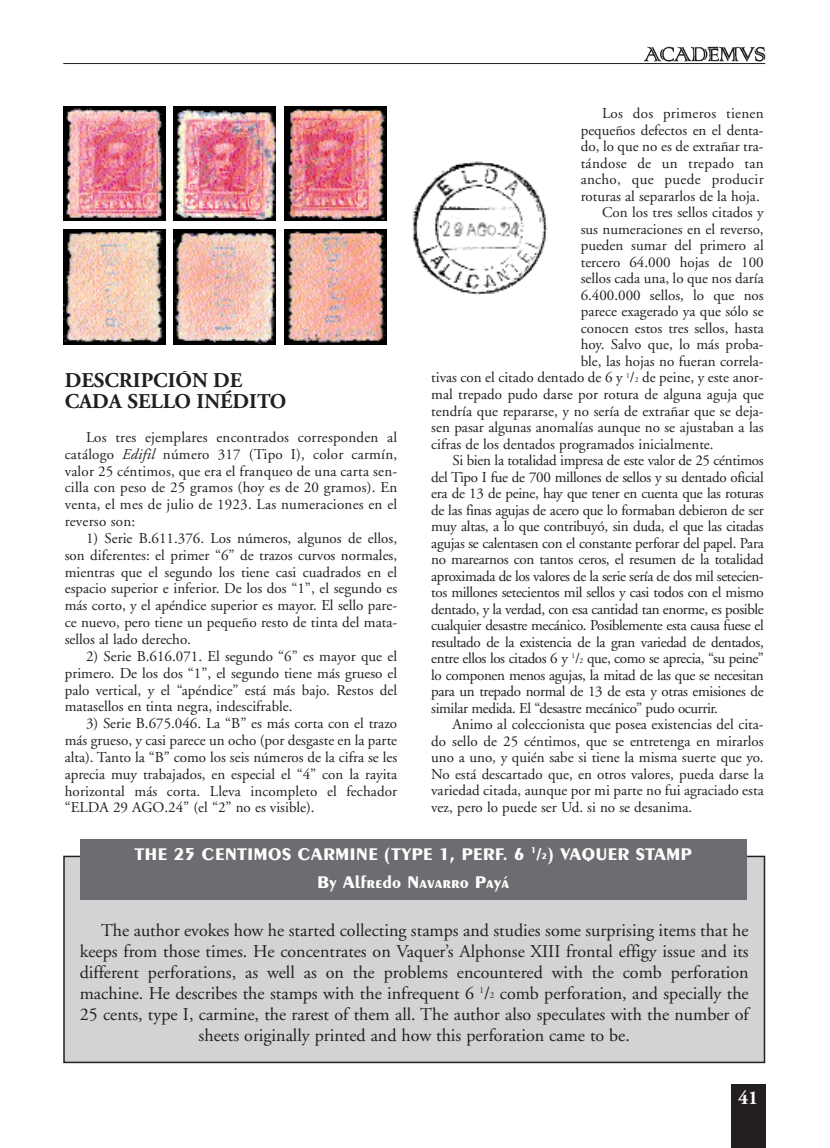
<style>
.page{position:relative;width:830px;height:1148px;background:#fff}
.page>*{position:absolute;margin:0;border:0;box-sizing:border-box;transform-origin:0 0}
.t1{font:700 21px/21.3px "Adobe Garamond";color:#231f1f}
.t2{font:700 19.5px "Adobe Garamond";color:#fff}
.t3{font:18px "Adobe Garamond";color:#231f1f}
.t4{font:700 18px/28.5px "Peignot";color:#fff;text-align:center}
.t5{font:15px/16.8px "Adobe Garamond";color:#231f1f;text-align:justify}
.t6{font:15px "Adobe Garamond";letter-spacing:-.025em;color:#231f1f}
.t7{font:15px "Adobe Garamond";letter-spacing:-.02em;color:#231f1f}
.t8{font:15px "Adobe Garamond";letter-spacing:.02em;color:#231f1f}
.s1{font-style:italic}
.s2{font-size:7.5px}
.s3{font-size:9px}
</style>
<div class="page">
<div style="left:731px;top:1084px;width:34px;height:63px;background:#231f1f"></div>
<img style="left:644px;top:46px;width:122px;height:16px">
<hr style="left:63px;top:63px;width:702px;height:1px;background:#231f1f">
<div style="left:64px;top:856px;width:700px;height:206px;background:#d1d3d5"></div>
<div style="left:63px;top:855px;width:702px;height:208px;border:2px solid #231f1f"></div>
<div style="left:80px;top:839px;width:666px;height:61px;background:#6c6d70"></div>
<img style="left:63px;top:106px;width:102px;height:115px">
<img style="left:63px;top:229px;width:102px;height:115px">
<img style="left:174px;top:229px;width:102px;height:115px">
<img style="left:284px;top:229px;width:102px;height:115px">
<img style="left:174px;top:106px;width:102px;height:115px">
<img style="left:284px;top:106px;width:102px;height:115px">
<img style="left:412px;top:161px;width:136px;height:134px">
<h1 class="t1" style="left:65px;top:371px;width:223px">DESCRIPCIÓN DE<br>CADA SELLO INÉDITO</h1>
<p class="t5" style="left:65px;top:430px;width:334px;text-indent:21px">Los tres ejemplares encontrados corresponden al catálogo <span class="s1">Edifil</span> número 317 (Tipo I), color carmín, valor 25 céntimos, que era el franqueo de una carta sen&shy;cilla con peso de 25 gramos (hoy es de 20 gramos). En venta, el mes de julio de 1923. Las numeraciones en el reverso son:</p>
<p class="t5" style="left:65px;top:531px;width:334px;text-indent:21px">1) Serie B.611.376. Los números, algunos de ellos, son diferentes: el primer “6” de trazos curvos normales, mientras que el segundo los tiene casi cuadrados en el espacio superior e inferior. De los dos “1”, el segundo es más corto, y el apéndice superior es mayor. El sello pare&shy;ce nuevo, pero tiene un pequeño resto de tinta del mata&shy;sellos al lado derecho.</p>
<p class="t5" style="left:65px;top:649px;width:334px;text-indent:21px">2) Serie B.616.071. El segundo “6” es mayor que el primero. De los dos “1”, el segundo tiene más grueso el palo vertical, y el “apéndice” está más bajo. Restos del matasellos en tinta negra, indescifrable.</p>
<p class="t5" style="left:65px;top:716px;width:334px;text-indent:21px">3) Serie B.675.046. La “B” es más corta con el trazo más grueso, y casi parece un ocho (por desgaste en la parte alta). Tanto la “B” como los seis números de la cifra se les aprecia muy trabajados, en especial el “4” con la rayita horizontal más corta. Lleva incompleto el fechador “ELDA 29 AGO.24” (el “2” no es visible).</p>
<p class="t8" style="left:602px;top:108px;width:163px">Los dos primeros tienen</p>
<p class="t5" style="left:580px;top:123px;width:184px">pequeños defectos en el denta-</p>
<p class="t5" style="left:580px;top:140px;width:184px">do, lo que no es de extrañar tra-</p>
<p class="t8" style="left:580px;top:157px;width:184px">tándose de un trepado tan</p>
<p class="t8" style="left:580px;top:174px;width:184px">ancho, que puede producir</p>
<p class="t5" style="left:580px;top:189px;width:180px">roturas al separarlos de la hoja.</p>
<p class="t5" style="left:602px;top:206px;width:163px">Con los tres sellos citados y</p>
<p class="t5" style="left:580px;top:222px;width:184px">sus numeraciones en el reverso,</p>
<p class="t5" style="left:580px;top:239px;width:184px">pueden sumar del primero al</p>
<p class="t5" style="left:580px;top:255px;width:184px">tercero 64.000 hojas de 100</p>
<p class="t5" style="left:580px;top:272px;width:184px">sellos cada una, lo que nos daría</p>
<p class="t5" style="left:580px;top:288px;width:184px">6.400.000 sellos, lo que nos</p>
<p class="t5" style="left:580px;top:305px;width:184px">parece exagerado ya que sólo se</p>
<p class="t5" style="left:580px;top:321px;width:184px">conocen estos tres sellos, hasta</p>
<p class="t5" style="left:580px;top:338px;width:184px">hoy. Salvo que, lo más proba-</p>
<p class="t5" style="left:580px;top:354px;width:184px">ble, las hojas no fueran correla-</p>
<p class="t5" style="left:431px;top:371px;width:334px">tivas con el citado dentado de 6 y <sup>1</sup>/<span class="s2">2</span> de peine, y este anor-</p>
<p class="t5" style="left:431px;top:387px;width:334px">mal trepado pudo darse por rotura de alguna aguja que</p>
<p class="t5" style="left:431px;top:404px;width:334px">tendría que repararse, y no sería de extrañar que se deja-</p>
<p class="t5" style="left:431px;top:420px;width:334px">sen pasar algunas anomalías aunque no se ajustaban a las</p>
<p class="t5" style="left:431px;top:437px;width:284px">cifras de los dentados programados inicialmente.</p>
<p class="t7" style="left:452px;top:454px;width:313px">Si bien la totalidad impresa de este valor de 25 céntimos</p>
<p class="t7" style="left:431px;top:471px;width:334px">del Tipo I fue de 700 millones de sellos y su dentado oficial</p>
<p class="t7" style="left:431px;top:487px;width:334px">era de 13 de peine, hay que tener en cuenta que las roturas</p>
<p class="t7" style="left:431px;top:504px;width:334px">de las finas agujas de acero que lo formaban debieron de ser</p>
<p class="t7" style="left:431px;top:520px;width:334px">muy altas, a lo que contribuyó, sin duda, el que las citadas</p>
<p class="t7" style="left:431px;top:537px;width:334px">agujas se calentasen con el constante perforar del papel. Para</p>
<p class="t7" style="left:431px;top:553px;width:334px">no marearnos con tantos ceros, el resumen de la totalidad</p>
<p class="t6" style="left:431px;top:570px;width:334px">aproximada de los valores de la serie sería de dos mil setecien-</p>
<p class="t6" style="left:431px;top:586px;width:334px">tos millones setecientos mil sellos y casi todos con el mismo</p>
<p class="t6" style="left:431px;top:603px;width:334px">dentado, y la verdad, con esa cantidad tan enorme, es posible</p>
<p class="t6" style="left:431px;top:619px;width:334px">cualquier desastre mecánico. Posiblemente esta causa fuese el</p>
<p class="t6" style="left:431px;top:636px;width:334px">resultado de la existencia de la gran variedad de dentados,</p>
<p class="t6" style="left:431px;top:652px;width:334px">entre ellos los citados 6 y <sup>1</sup>/<span class="s2">2</span> que, como se aprecia, “su peine”</p>
<p class="t6" style="left:431px;top:669px;width:334px">lo componen menos agujas, la mitad de las que se necesitan</p>
<p class="t6" style="left:431px;top:685px;width:334px">para un trepado normal de 13 de esta y otras emisiones de</p>
<p class="t6" style="left:431px;top:702px;width:288px">similar medida. El “desastre mecánico” pudo ocurrir.</p>
<p class="t5" style="left:452px;top:717px;width:313px">Animo al coleccionista que posea existencias del cita-</p>
<p class="t5" style="left:431px;top:734px;width:334px">do sello de 25 céntimos, que se entretenga en mirarlos</p>
<p class="t5" style="left:431px;top:750px;width:334px">uno a uno, y quién sabe si tiene la misma suerte que yo.</p>
<p class="t5" style="left:431px;top:767px;width:334px">No está descartado que, en otros valores, pueda darse la</p>
<p class="t5" style="left:431px;top:783px;width:334px">variedad citada, aunque por mi parte no fui agraciado esta</p>
<p class="t5" style="left:431px;top:800px;width:262px">vez, pero lo puede ser Ud. si no se desanima.</p>
<p class="t4" style="left:134px;top:840px;width:559px">THE 25 CENTIMOS CARMINE (TYPE 1, PERF. 6 <sup>1</sup>/<span class="s3">2</span>) VAQUER STAMP<br>By Alfredo Navarro Payá</p>
<p class="t3" style="left:101px;top:922px;width:649px">The author evokes how he started collecting stamps and studies some surprising items that he</p>
<p class="t3" style="left:80px;top:943px;width:670px">keeps from those times. He concentrates on Vaquer’s Alphonse XIII frontal effigy issue and its</p>
<p class="t3" style="left:80px;top:964px;width:670px">different perforations, as well as on the problems encountered with the comb perforation</p>
<p class="t3" style="left:80px;top:985px;width:670px">machine. He describes the stamps with the infrequent 6 <sup>1</sup>/<span class="s3">2</span> comb perforation, and specially the</p>
<p class="t3" style="left:80px;top:1006px;width:670px">25 cents, type I, carmine, the rarest of them all. The author also speculates with the number of</p>
<p class="t3" style="left:198px;top:1027px;width:433px">sheets originally printed and how this perforation came to be.</p>
<h2 class="t2" style="left:738px;top:1089px;width:22px">41</h2>
</div>
